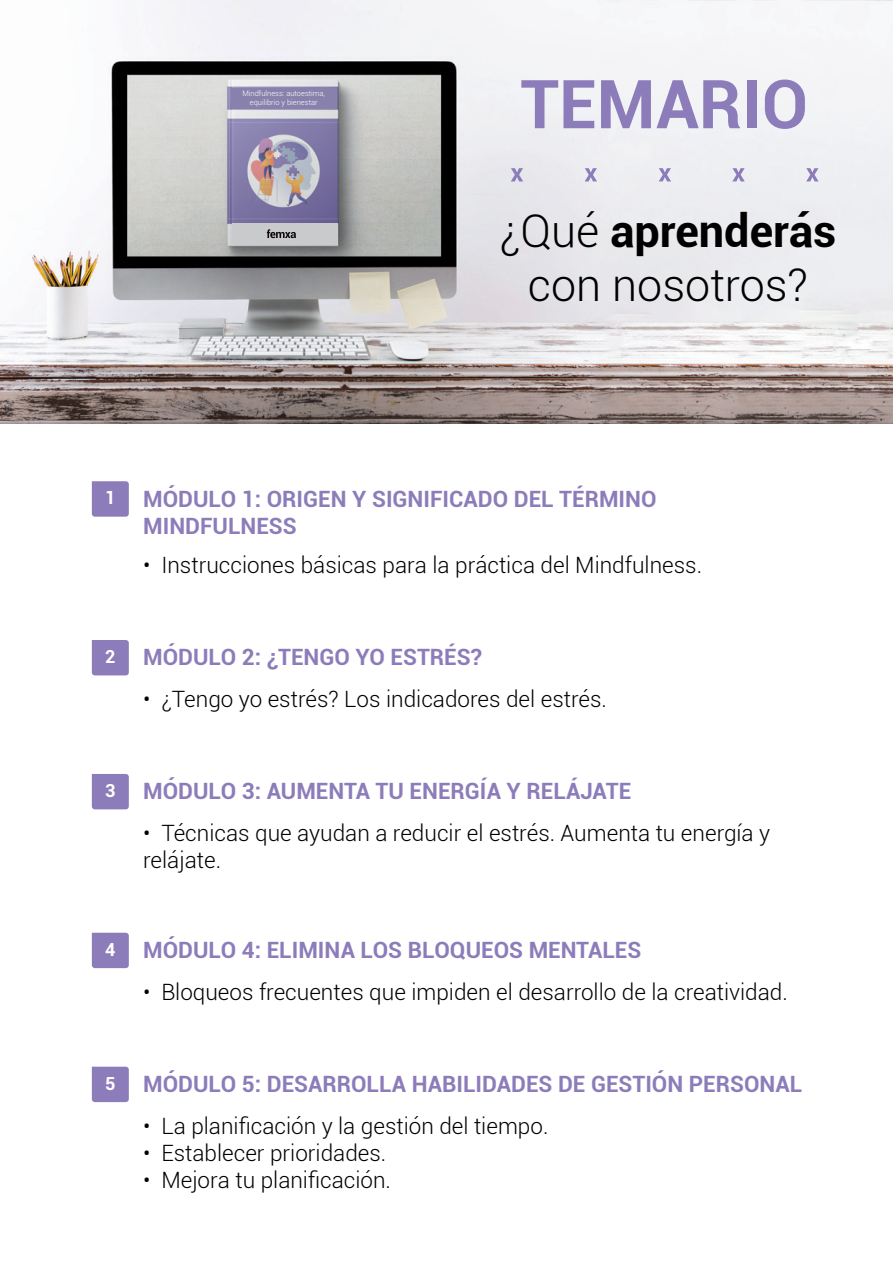
<style>
.page{position:relative;width:893px;height:1263px;background:#fff}
.page>*{position:absolute;margin:0;border:0;box-sizing:border-box;transform-origin:0 0}
.t1{font:700 67.5px "Roboto";color:#8c7dba}
.t2{font:300 45px/54px "Roboto";color:#000;text-align:center}
.t3{font:300 22.5px/27px "Roboto";color:#000}
.t4{font:700 22.5px/27px "Roboto";color:#8c7dba}
.t5{font:700 18px "Roboto";color:#fff}
.t6{font:300 7.5px/9px "Roboto";color:#fff;text-align:center}
.s1{font-weight:700}
.s2{font-size:18px;color:#fff}
</style>
<div class="page">
<svg style="left:92px;top:481px;width:37px;height:36px"></svg>
<svg style="left:92px;top:640px;width:37px;height:35px"></svg>
<svg style="left:92px;top:774px;width:37px;height:35px"></svg>
<img style="left:0;top:0;width:893px;height:423px">
<svg style="left:511px;top:168px;width:12px;height:13px"></svg>
<svg style="left:585px;top:168px;width:12px;height:13px"></svg>
<svg style="left:659px;top:168px;width:12px;height:13px"></svg>
<svg style="left:732px;top:168px;width:13px;height:13px"></svg>
<svg style="left:806px;top:168px;width:13px;height:13px"></svg>
<div style="left:232px;top:223px;width:106px;height:22px;background:#c8cacc"></div>
<svg style="left:267px;top:229px;width:29px;height:9px"></svg>
<svg style="left:92px;top:933px;width:37px;height:35px"></svg>
<svg style="left:92px;top:1067px;width:37px;height:35px"></svg>
<div style="left:232px;top:89px;width:105px;height:20px;background:#8881ac"></div>
<p class="t6" style="left:242px;top:89px;width:84px">Mindfulness: autoestima, equilibrio y bienestar</p>
<h1 class="t1" style="left:520px;top:57px;width:289px">TEMARIO</h1>
<h2 class="t2" style="left:500px;top:203px;width:338px">¿Qué <span class="s1">aprenderás </span>con nosotros?</h2>
<p class="t5" style="left:105px;top:485px;width:12px">1</p>
<p class="t4" style="left:143px;top:484px;width:515px">MÓDULO 1: ORIGEN Y SIGNIFICADO DEL TÉRMINO<br>MINDFULNESS</p>
<p class="t3" style="left:143px;top:551px;width:560px">• Instrucciones básicas para la práctica del Mindfulness.</p>
<p class="t5" style="left:105px;top:644px;width:12px">2</p>
<p class="t4" style="left:143px;top:643px;width:340px">MÓDULO 2: ¿TENGO YO ESTRÉS?</p>
<p class="t3" style="left:143px;top:685px;width:465px">• ¿Tengo yo estrés? Los indicadores del estrés.</p>
<p class="t5" style="left:105px;top:778px;width:12px">3</p>
<p class="t4" style="left:143px;top:777px;width:490px">MÓDULO 3: AUMENTA TU ENERGÍA Y RELÁJATE</p>
<p class="t3" style="left:143px;top:819px;width:629px">• Técnicas que ayudan a reducir el estrés. Aumenta tu energía y relájate.</p>
<p class="t4" style="left:105px;top:936px;width:538px"><span class="s2">4</span> MÓDULO 4: ELIMINA LOS BLOQUEOS MENTALES</p>
<p class="t3" style="left:143px;top:978px;width:646px">• Bloqueos frecuentes que impiden el desarrollo de la creatividad.</p>
<p class="t4" style="left:105px;top:1070px;width:699px"><span class="s2">5</span> MÓDULO 5: DESARROLLA HABILIDADES DE GESTIÓN PERSONAL</p>
<p class="t3" style="left:143px;top:1111px;width:407px">• La planificación y la gestión del tiempo.</p>
<p class="t3" style="left:143px;top:1138px;width:245px">• Establecer prioridades.</p>
<p class="t3" style="left:143px;top:1165px;width:249px">• Mejora tu planificación.</p>
</div>
